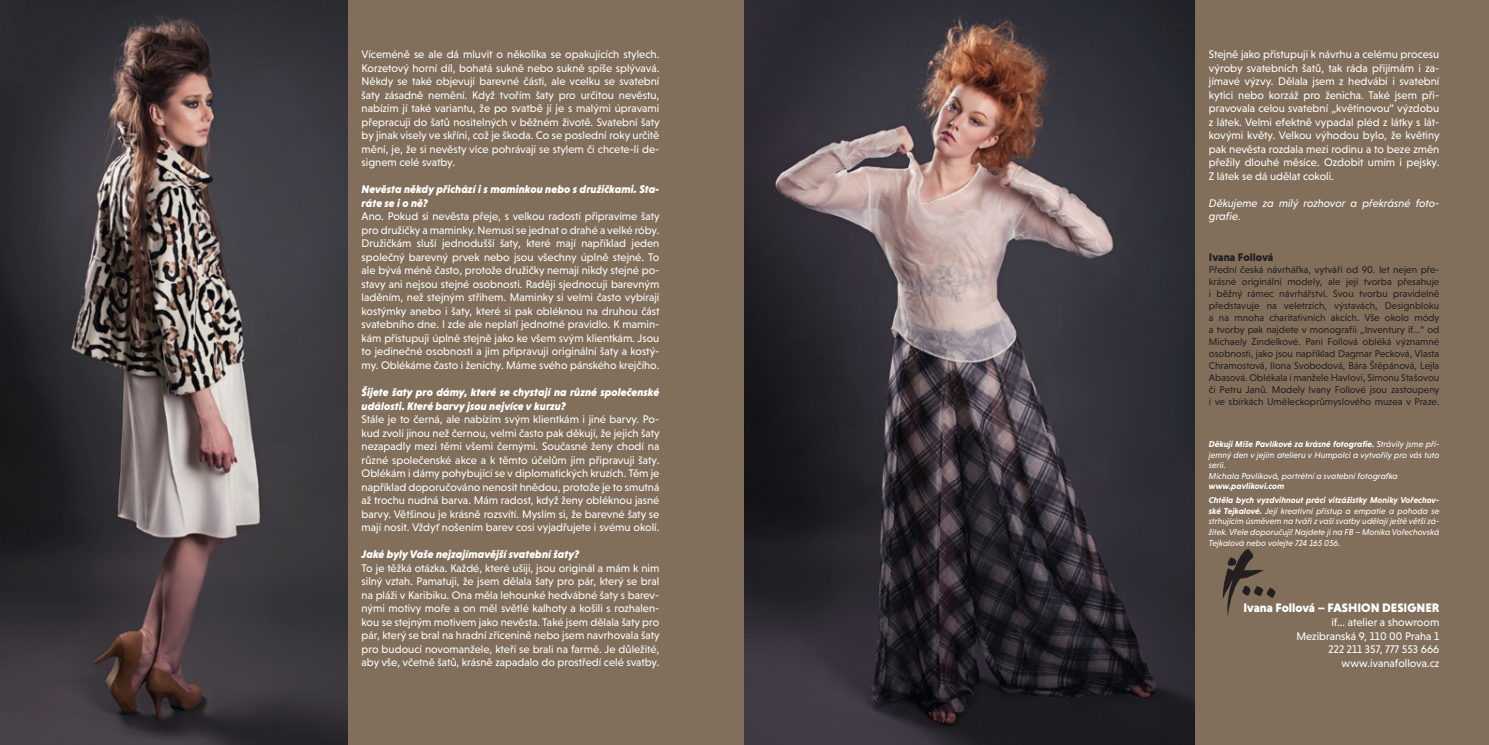
<style>
.page{position:relative;width:1489px;height:745px;background:#fff}
.page>*{position:absolute;margin:0;border:0;box-sizing:border-box;transform-origin:0 0}
.t1{font:900 12.5px "Niveau Grotesk";color:#fff}
.t2{font:11.25px/13.5px "Niveau Grotesk";color:#fff;text-align:justify}
.t3{font:italic 900 11.25px/13.5px "Niveau Grotesk";color:#fff}
.t4{font:italic 11.25px/13.5px "Niveau Grotesk";color:#fff}
.t5{font:900 11.25px "Niveau Grotesk";color:#231f20}
.t6{font:10px/12px "Niveau Grotesk";color:#231f20;text-align:justify}
.t7{font:italic 8.75px/10.5px "Niveau Grotesk";color:#fff}
.t8{font:italic 700 8.75px/14px "Niveau Grotesk";color:#fff}
.s1{font-weight:700}
</style>
<div class="page">
<div style="left:0;top:0;width:1488px;height:744px;background:#816f5b"></div>
<img style="left:0;top:0;width:347px;height:744px">
<img style="left:744px;top:0;width:450px;height:744px">
<svg style="left:1222px;top:549px;width:53px;height:68px"></svg>
<p class="t2" style="left:361px;top:47px;width:299px">Víceméně se ale dá mluvit o několika se opakujících stylech.<br>Korzetový horní díl, bohatá sukně nebo sukně spíše splývavá.<br>Někdy se také objevují barevné části, ale vcelku se svatební šaty zásadně nemění. Když tvořím šaty pro určitou nevěstu, nabízím jí také variantu, že po svatbě jí je s malými úpravami přepracuji do šatů nositelných v běžném životě. Svatební šaty by jinak visely ve skříni, což je škoda. Co se poslední roky určitě mění, je, že si nevěsty více pohrávají se stylem či chcete-li de&shy;signem celé svatby.</p>
<p class="t3" style="left:361px;top:182px;width:299px">Nevěsta někdy přichází i s maminkou nebo s družičkami. Sta&shy;ráte se i o ně?</p>
<p class="t2" style="left:361px;top:209px;width:299px">Ano. Pokud si nevěsta přeje, s velkou radostí připravíme šaty pro družičky a maminky. Nemusí se jednat o drahé a velké róby.<br>Družičkám sluší jednodušší šaty, které mají například jeden společný barevný prvek nebo jsou všechny úplně stejné. To ale bývá méně často, protože družičky nemají nikdy stejné po&shy;stavy ani nejsou stejné osobnosti. Raději sjednocuji barevným laděním, než stejným střihem. Maminky si velmi často vybírají kostýmky anebo i šaty, které si pak obléknou na druhou část svatebního dne. I zde ale neplatí jednotné pravidlo. K mamin&shy;kám přistupuji úplně stejně jako ke všem svým klientkám. Jsou to jedinečné osobnosti a jim připravuji originální šaty a kostý&shy;my. Oblékáme často i ženichy. Máme svého pánského krejčího.</p>
<p class="t3" style="left:361px;top:385px;width:299px">Šijete šaty pro dámy, které se chystají na různé společenské události. Které barvy jsou nejvíce v kurzu?</p>
<p class="t2" style="left:361px;top:412px;width:299px">Stále je to černá, ale nabízím svým klientkám i jiné barvy. Po&shy;kud zvolí jinou než černou, velmi často pak děkují, že jejich šaty nezapadly mezi těmi všemi černými. Současné ženy chodí na různé společenské akce a k těmto účelům jim připravuji šaty.<br>Oblékám i dámy pohybující se v diplomatických kruzích. Těm je například doporučováno nenosit hnědou, protože je to smutná až trochu nudná barva. Mám radost, když ženy obléknou jasné barvy. Většinou je krásně rozsvítí. Myslím si, že barevné šaty se mají nosit. Vždyť nošením barev cosi vyjadřujete i svému okolí.</p>
<p class="t3" style="left:361px;top:547px;width:219px">Jaké byly Vaše nejzajímavější svatební šaty?</p>
<p class="t2" style="left:361px;top:560px;width:299px">To je těžká otázka. Každé, které ušiji, jsou originál a mám k nim silný vztah. Pamatuji, že jsem dělala šaty pro pár, který se bral na pláži v Karibiku. Ona měla lehounké hedvábné šaty s barev&shy;nými motivy moře a on měl světlé kalhoty a košili s rozhalen&shy;kou se stejným motivem jako nevěsta. Také jsem dělala šaty pro pár, který se bral na hradní zřícenině nebo jsem navrhovala šaty pro budoucí novomanžele, kteří se brali na farmě. Je důležité, aby vše, včetně šatů, krásně zapadalo do prostředí celé svatby.</p>
<p class="t2" style="left:1208px;top:47px;width:232px">Stejně jako přistupuji k návrhu a celému procesu výroby svatebních šatů, tak ráda přijímám i za&shy;jímavé výzvy. Dělala jsem z hedvábí i svatební kytici nebo korzáž pro ženicha. Také jsem při&shy;pravovala celou svatební „květinovou“ výzdobu z látek. Velmi efektně vypadal pléd z látky s lát&shy;kovými květy. Velkou výhodou bylo, že květiny pak nevěsta rozdala mezi rodinu a to beze změn přežily dlouhé měsíce. Ozdobit umím i pejsky.<br>Z látek se dá udělat cokoli.</p>
<p class="t4" style="left:1208px;top:196px;width:232px">Děkujeme za milý rozhovor a překrásné foto&shy;grafie.</p>
<p class="t5" style="left:1208px;top:251px;width:66px">Ivana Follová</p>
<p class="t6" style="left:1208px;top:263px;width:232px">Přední česká návrhářka, vytváří od 90. let nejen pře&shy;krásné originální modely, ale její tvorba přesahuje i běžný rámec návrhářství. Svou tvorbu pravidelně představuje na veletrzích, výstavách, Designbloku a na mnoha charitativních akcích. Vše okolo módy a tvorby pak najdete v monografii „Inventury if…“ od Michaely Zindelkové. Paní Follová obléká významné osobnosti, jako jsou například Dagmar Pecková, Vlasta Chramostová, Ilona Svobodová, Bára Štěpánová, Lejla Abasová. Oblékala i manžele Havlovi, Simonu Stašovou či Petru Janů. Modely Ivany Follové jsou zastoupeny i ve sbírkách Uměleckoprůmyslového muzea v Praze.</p>
<p class="t7" style="left:1208px;top:439px;width:232px"><span class="s1">Děkuji Míše Pavlíkové za krásné fotografie.</span> Strávily jsme pří&shy;jemný den v jejím atelieru v Humpolci a vytvořily pro vás tuto serii.<br>Michala Pavlíková, portrétní a svatební fotografka</p>
<p class="t8" style="left:1208px;top:479px;width:232px">www.pavlikovi.com<br>Chtěla bych vyzdvihnout práci vitzážistky Moniky Vořechov-</p>
<p class="t7" style="left:1208px;top:505px;width:232px;text-align:justify"><span class="s1">ské Tejkalové.</span> Její kreativní přístup a empatie a pohoda se strhujícím úsměvem na tváři z vaší svatby udělají ještě větší zá&shy;žitek. Vřele doporučuji! Najdete ji na FB – Monika Vořechovská Tejkalová nebo volejte 724 165 056.</p>
<p class="t1" style="left:1243px;top:600px;width:197px">Ivana Follová – FASHION DESIGNER</p>
<p class="t2" style="left:1296px;top:615px;width:144px;text-align:right">if... atelier a showroom<br>Mezibranská 9, 110 00 Praha 1<br>222 211 357, 777 553 666 www.ivanafollova.cz</p>
</div>
